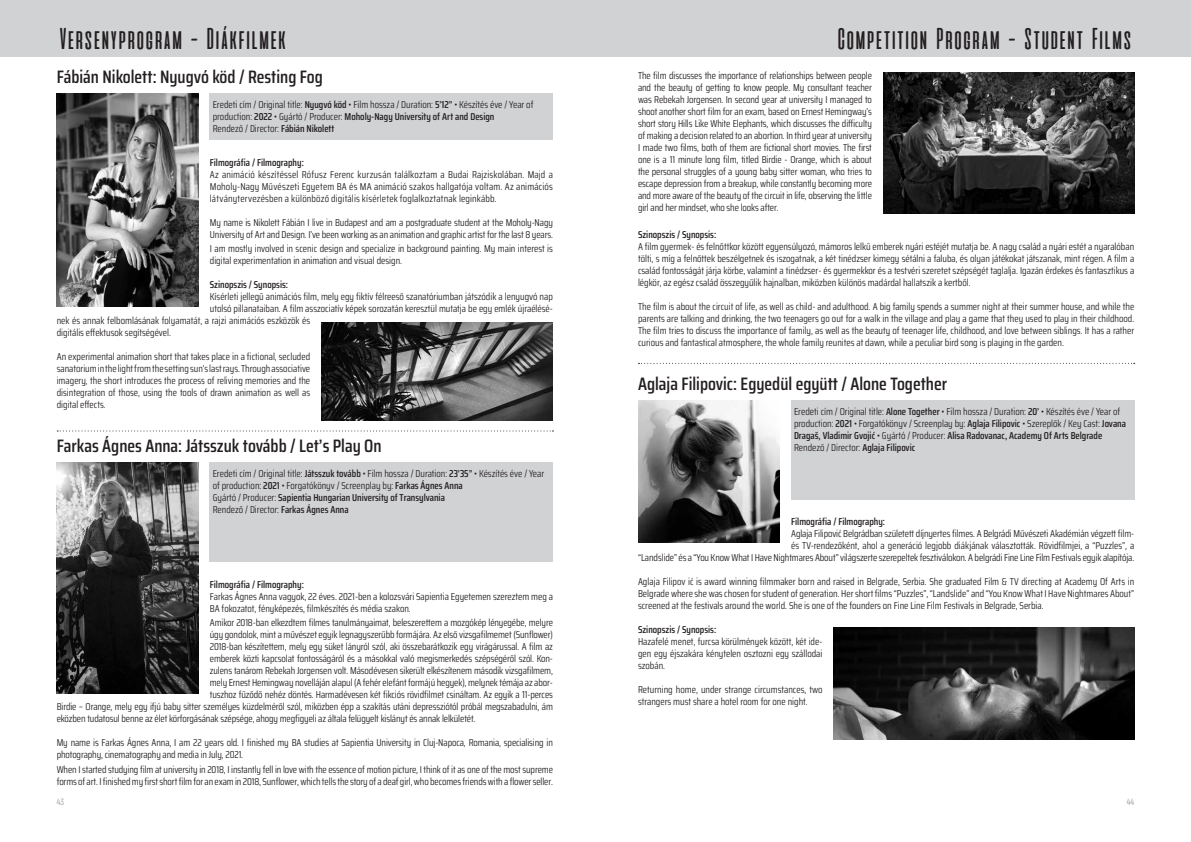
<style>
.page{position:relative;width:1191px;height:842px;background:#fff}
.page>*{position:absolute;margin:0;border:0;box-sizing:border-box;transform-origin:0 0}
.t1{font:30px "aliensandcows";letter-spacing:-.14em;color:#231f20}
.t2{font:600 18px "Saira Condensed";color:#231f20}
.t3{font:10px/12px "Saira Condensed";letter-spacing:-.01em;color:#231f20}
.t4{font:600 10px "Saira Condensed";color:#231f20}
.t5{font:9px "Akrobat";color:#939598}
.s1{font-weight:600}
</style>
<div class="page">
<div style="left:0;top:0;width:1191px;height:57px;background:#d1d2d4"></div>
<svg style="left:638px;top:363px;width:496px;height:1px"></svg>
<svg style="left:57px;top:430px;width:496px;height:1px"></svg>
<div style="left:210px;top:94px;width:343px;height:46px;background:#d1d2d4"></div>
<img style="left:57px;top:94px;width:141px;height:212px">
<img style="left:321px;top:323px;width:232px;height:97px">
<div style="left:210px;top:463px;width:343px;height:99px;background:#d1d2d4"></div>
<img style="left:57px;top:463px;width:141px;height:230px">
<img style="left:883px;top:72px;width:251px;height:141px">
<div style="left:791px;top:401px;width:343px;height:99px;background:#d1d2d4"></div>
<img style="left:638px;top:401px;width:142px;height:141px">
<img style="left:834px;top:627px;width:300px;height:112px">
<h1 class="t1" style="left:57px;top:23px;width:234px">Versenyprogram - Diákfilmek</h1>
<h1 class="t1" style="left:834px;top:23px;width:301px">Competition Program - Student Films</h1>
<h2 class="t2" style="left:57px;top:62px;width:268px">Fábián Nikolett: Nyugvó köd / Resting Fog</h2>
<p class="t3" style="left:213px;top:98px;width:322px">Eredeti cím / Original title: <span class="s1">Nyugvó köd</span> • Film hossza / Duration: <span class="s1">5’12”</span> • Készítés éve / Year of production: <span class="s1">2022</span> • Gyártó / Producer: <span class="s1">Moholy-Nagy University of Art and Design<br></span>Rendező / Director: <span class="s1">Fábián Nikolett</span></p>
<p class="t4" style="left:210px;top:154px;width:95px">Filmográfia / Filmography:</p>
<p class="t3" style="left:210px;top:168px;width:345px;text-align:justify">Az animáció készítéssel Rófusz Ferenc kurzusán találkoztam a Budai Rajziskolában. Majd a Moholy-Nagy Művészeti Egyetem BA és MA animáció szakos hallgatója voltam. Az animációs látványtervezésben a különböző digitális kísérletek foglalkoztatnak leginkább.</p>
<p class="t3" style="left:210px;top:216px;width:344px">My name is Nikolett Fábián I live in Budapest and am a postgraduate student at the Moholy-Nagy<br>University of Art and Design. I’ve been working as an animation and graphic artist for the last 8 years.</p>
<p class="t3" style="left:210px;top:242px;width:344px">I am mostly involved in scenic design and specialize in background painting. My main interest is digital experimentation in animation and visual design.</p>
<p class="t4" style="left:210px;top:277px;width:80px">Szinopszis / Synopsis:</p>
<p class="t3" style="left:210px;top:290px;width:344px">Kísérleti jellegű animációs film, mely egy fiktív félreeső szanatóriumban játszódik a lenyugvó nap</p>
<p class="t3" style="left:210px;top:302px;width:344px">utolsó pillanataiban. A film asszociatív képek sorozatán keresztül mutatja be egy emlék újraélésé-</p>
<p class="t3" style="left:57px;top:314px;width:255px">nek és annak felbomlásának folyamatát, a rajzi animációs eszközök és</p>
<p class="t3" style="left:57px;top:326px;width:116px">digitális effektusok segítségével.</p>
<p class="t3" style="left:57px;top:350px;width:255px;text-align:justify">An experimental animation short that takes place in a fictional, secluded sanatorium in the light from the setting sun’s last rays. Through associative imagery, the short introduces the process of reliving memories and the disintegration of those, using the tools of drawn animation as well as digital effects.</p>
<h2 class="t2" style="left:57px;top:431px;width:326px">Farkas Ágnes Anna: Játsszuk tovább / Let’s Play On</h2>
<p class="t3" style="left:213px;top:467px;width:333px">Eredeti cím / Original title: <span class="s1">Játsszuk tovább</span> • Film hossza / Duration: <span class="s1">23’35”</span> • Készítés éve / Year of production: <span class="s1">2021</span> • Forgatókönyv / Screenplay by: <span class="s1">Farkas Ágnes Anna<br></span>Gyártó / Producer: <span class="s1">Sapientia Hungarian University of Transylvania<br></span>Rendező / Director: <span class="s1">Farkas Ágnes Anna</span></p>
<p class="t4" style="left:210px;top:576px;width:95px">Filmográfia / Filmography:</p>
<p class="t3" style="left:210px;top:590px;width:344px">Farkas Ágnes Anna vagyok, 22 éves. 2021-ben a kolozsvári Sapientia Egyetemen szereztem meg a<br>BA fokozatot, fényképezés, filmkészítés és média szakon.</p>
<p class="t3" style="left:210px;top:617px;width:344px">Amikor 2018-ban elkezdtem filmes tanulmányaimat, beleszerettem a mozgókép lényegébe, melyre</p>
<p class="t3" style="left:210px;top:629px;width:344px">úgy gondolok, mint a művészet egyik legnagyszerűbb formájára. Az első vizsgafilmemet (Sunflower)</p>
<p class="t3" style="left:210px;top:641px;width:344px">2018-ban készítettem, mely egy süket lányról szól, aki összebarátkozik egy virágárussal. A film az</p>
<p class="t3" style="left:210px;top:653px;width:344px">emberek közti kapcsolat fontosságáról és a másokkal való megismerkedés szépségéről szól. Kon-</p>
<p class="t3" style="left:210px;top:665px;width:344px">zulens tanárom Rebekah Jorgensen volt. Másodévesen sikerült elkészítenem második vizsgafilmem,</p>
<p class="t3" style="left:210px;top:677px;width:344px">mely Ernest Hemingway novelláján alapul (A fehér elefánt formájú hegyek), melynek témája az abor-</p>
<p class="t3" style="left:210px;top:689px;width:344px">tuszhoz fűződő nehéz döntés. Harmadévesen két fikciós rövidfilmet csináltam. Az egyik a 11-perces</p>
<p class="t3" style="left:57px;top:701px;width:498px">Birdie – Orange, mely egy ifjú baby sitter személyes küzdelméről szól, miközben épp a szakítás utáni depressziótól próbál megszabadulni, ám</p>
<p class="t3" style="left:57px;top:713px;width:420px">eközben tudatosul benne az élet körforgásának szépsége, ahogy megfigyeli az általa felügyelt kislányt és annak lelkületét.</p>
<p class="t3" style="left:57px;top:737px;width:498px">My name is Farkas Ágnes Anna, I am 22 years old. I finished my BA studies at Sapientia University in Cluj-Napoca, Romania, specialising in photography, cinematography and media in July, 2021.</p>
<p class="t3" style="left:57px;top:763px;width:498px">When I started studying film at university in 2018, I instantly fell in love with the essence of motion picture, I think of it as one of the most supreme forms of art. I finished my first short film for an exam in 2018, Sunflower, which tells the story of a deaf girl, who becomes friends with a flower seller.</p>
<p class="t3" style="left:638px;top:70px;width:235px;text-align:justify">The film discusses the importance of relationships between people and the beauty of getting to know people. My consultant teacher was Rebekah Jorgensen. In second year at university I managed to shoot another short film for an exam, based on Ernest Hemingway’s short story Hills Like White Elephants, which discusses the difficulty of making a decision related to an abortion. In third year at university I made two films, both of them are fictional short movies. The first one is a 11 minute long film, titled Birdie - Orange, which is about the personal struggles of a young baby sitter woman, who tries to escape depression from a breakup, while constantly becoming more and more aware of the beauty of the circuit in life, observing the little girl and her mindset, who she looks after.</p>
<p class="t4" style="left:638px;top:227px;width:80px">Szinopszis / Synopsis:</p>
<p class="t3" style="left:638px;top:240px;width:498px;text-align:justify">A film gyermek- és felnőttkor között egyensúlyozó, mámoros lelkű emberek nyári estéjét mutatja be. A nagy család a nyári estét a nyaralóban tölti, s míg a felnőttek beszélgetnek és iszogatnak, a két tinédzser kimegy sétálni a faluba, és olyan játékokat játszanak, mint régen. A film a család fontosságát járja körbe, valamint a tinédzser- és gyermekkor és a testvéri szeretet szépségét taglalja. Igazán érdekes és fantasztikus a légkör, az egész család összegyűlik hajnalban, miközben különös madárdal hallatszik a kertből.</p>
<p class="t3" style="left:638px;top:300px;width:498px;text-align:justify">The film is about the circuit of life, as well as child- and adulthood. A big family spends a summer night at their summer house, and while the parents are talking and drinking, the two teenagers go out for a walk in the village and play a game that they used to play in their childhood.<br>The film tries to discuss the importance of family, as well as the beauty of teenager life, childhood, and love between siblings. It has a rather curious and fantastical atmosphere, the whole family reunites at dawn, while a peculiar bird song is playing in the garden.</p>
<h2 class="t2" style="left:638px;top:369px;width:311px">Aglaja Filipovic: Egyedül együtt / Alone Together</h2>
<p class="t3" style="left:794px;top:405px;width:333px">Eredeti cím / Original title: <span class="s1">Alone Together</span> • Film hossza / Duration: <span class="s1">20’</span> • Készítés éve / Year of production: <span class="s1">2021</span> • Forgatókönyv / Screenplay by: <span class="s1">Aglaja Filipovic</span> • Szereplők / Key Cast: <span class="s1">Jovana Dragaš, Vladimir Gvojić</span> • Gyártó / Producer: <span class="s1">Alisa Radovanac, Academy Of Arts Belgrade </span>Rendező / Director: <span class="s1">Aglaja Filipovic</span></p>
<p class="t4" style="left:791px;top:514px;width:95px">Filmográfia / Filmography:</p>
<p class="t3" style="left:638px;top:527px;width:498px;text-align:right">Aglaja Filipović Belgrádban született díjnyertes filmes. A Belgrádi Művészeti Akadémián végzett film-<br>és TV-rendezőként, ahol a generáció legjobb diákjának választották. Rövidfilmjei, a “Puzzles”, a<br>“Landslide” és a “You Know What I Have Nightmares About” világszerte szerepeltek fesztiválokon. A belgrádi Fine Line Film Festivals egyik alapítója.</p>
<p class="t3" style="left:638px;top:575px;width:498px;text-align:justify">Aglaja Filipov ić is award winning filmmaker born and raised in Belgrade, Serbia. She graduated Film &amp; TV directing at Academy Of Arts in Belgrade where she was chosen for student of generation. Her short films “Puzzles”, “Landslide” and “You Know What I Have Nightmares About” screened at the festivals around the world. She is one of the founders on Fine Line Film Festivals in Belgrade, Serbia.</p>
<p class="t4" style="left:638px;top:622px;width:80px">Szinopszis / Synopsis:</p>
<p class="t3" style="left:638px;top:635px;width:186px;text-align:justify">Hazafelé menet, furcsa körülmények között, két ide&shy;gen egy éjszakára kénytelen osztozni egy szállodai szobán.</p>
<p class="t3" style="left:638px;top:683px;width:186px">Returning home, under strange circumstances, two strangers must share a hotel room for one night.</p>
<p class="t5" style="left:57px;top:796px;width:9px">43</p>
<p class="t5" style="left:1126px;top:796px;width:9px">44</p>
</div>
